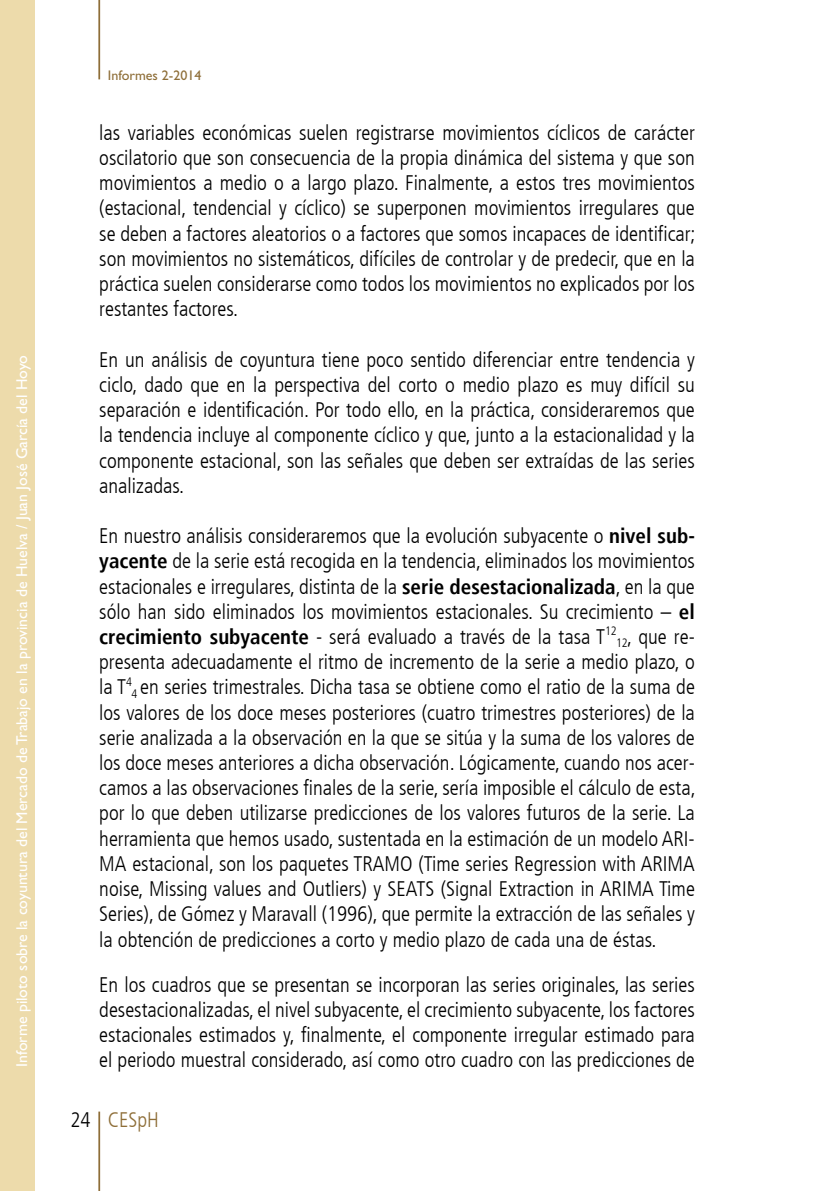
<style>
.page{position:relative;width:819px;height:1191px;background:#fff}
.page>*{position:absolute;margin:0;border:0;box-sizing:border-box;transform-origin:0 0}
.t1{font:300 condensed 21px/25.2px "Frutiger LT";color:#000;text-align:justify}
.t2{font:300 condensed 21px "Frutiger LT";color:#8e6e38}
.t3{font:15.75px "Gill Sans";color:#fff}
.t4{font:14px "Gill Sans";color:#8e6e38}
.s1{font-weight:700}
.s2{color:#000}
</style>
<div class="page">
<hr style="left:98px;top:1111px;width:2px;height:80px;background:#8e6e38">
<hr style="left:98px;top:0;width:2px;height:79px;background:#8e6e38">
<div style="left:0;top:0;width:35px;height:1191px;background:#eddbab"></div>
<p class="t3" style="left:13px;top:1067px;width:713px;rotate:-90deg">Informe piloto sobre la coyuntura del Mercado de Trabajo en la provincia de Huelva / Juan José García del Hoyo</p>
<p class="t4" style="left:108px;top:67px;width:95px">Informes 2-2014</p>
<p class="t1" style="left:99px;top:120px;width:598px">las variables económicas suelen registrarse movimientos cíclicos de carácter oscilatorio que son consecuencia de la propia dinámica del sistema y que son movimientos a medio o a largo plazo. Finalmente, a estos tres movimientos (estacional, tendencial y cíclico) se superponen movimientos irregulares que se deben a factores aleatorios o a factores que somos incapaces de identificar; son movimientos no sistemáticos, difíciles de controlar y de predecir, que en la práctica suelen considerarse como todos los movimientos no explicados por los restantes factores.</p>
<p class="t1" style="left:99px;top:347px;width:597px">En un análisis de coyuntura tiene poco sentido diferenciar entre tendencia y ciclo, dado que en la perspectiva del corto o medio plazo es muy difícil su separación e identificación. Por todo ello, en la práctica, consideraremos que la tendencia incluye al componente cíclico y que, junto a la estacionalidad y la componente estacional, son las señales que deben ser extraídas de las series analizadas.</p>
<p class="t1" style="left:99px;top:523px;width:598px">En nuestro análisis consideraremos que la evolución subyacente o <span class="s1">nivel sub&shy;yacente</span> de la serie está recogida en la tendencia, eliminados los movimientos estacionales e irregulares, distinta de la <span class="s1">serie desestacionalizada</span>, en la que sólo han sido eliminados los movimientos estacionales. Su crecimiento – <span class="s1">el crecimiento subyacente</span> - será evaluado a través de la tasa T<sup>12</sup><sub>12</sub>, que re&shy;presenta adecuadamente el ritmo de incremento de la serie a medio plazo, o la T<sup>4</sup><sub>4</sub> en series trimestrales. Dicha tasa se obtiene como el ratio de la suma de los valores de los doce meses posteriores (cuatro trimestres posteriores) de la serie analizada a la observación en la que se sitúa y la suma de los valores de los doce meses anteriores a dicha observación. Lógicamente, cuando nos acer&shy;camos a las observaciones finales de la serie, sería imposible el cálculo de esta, por lo que deben utilizarse predicciones de los valores futuros de la serie. La herramienta que hemos usado, sustentada en la estimación de un modelo ARI-MA estacional, son los paquetes TRAMO (Time series Regression with ARIMA noise, Missing values and Outliers) y SEATS (Signal Extraction in ARIMA Time Series), de Gómez y Maravall (1996), que permite la extracción de las señales y la obtención de predicciones a corto y medio plazo de cada una de éstas.</p>
<p class="t1" style="left:99px;top:972px;width:597px">En los cuadros que se presentan se incorporan las series originales, las series desestacionalizadas, el nivel subyacente, el crecimiento subyacente, los factores estacionales estimados y, finalmente, el componente irregular estimado para el periodo muestral considerado, así como otro cuadro con las predicciones de</p>
<p class="t2" style="left:70px;top:1108px;width:90px"><span class="s2">24</span> CESpH</p>
</div>
